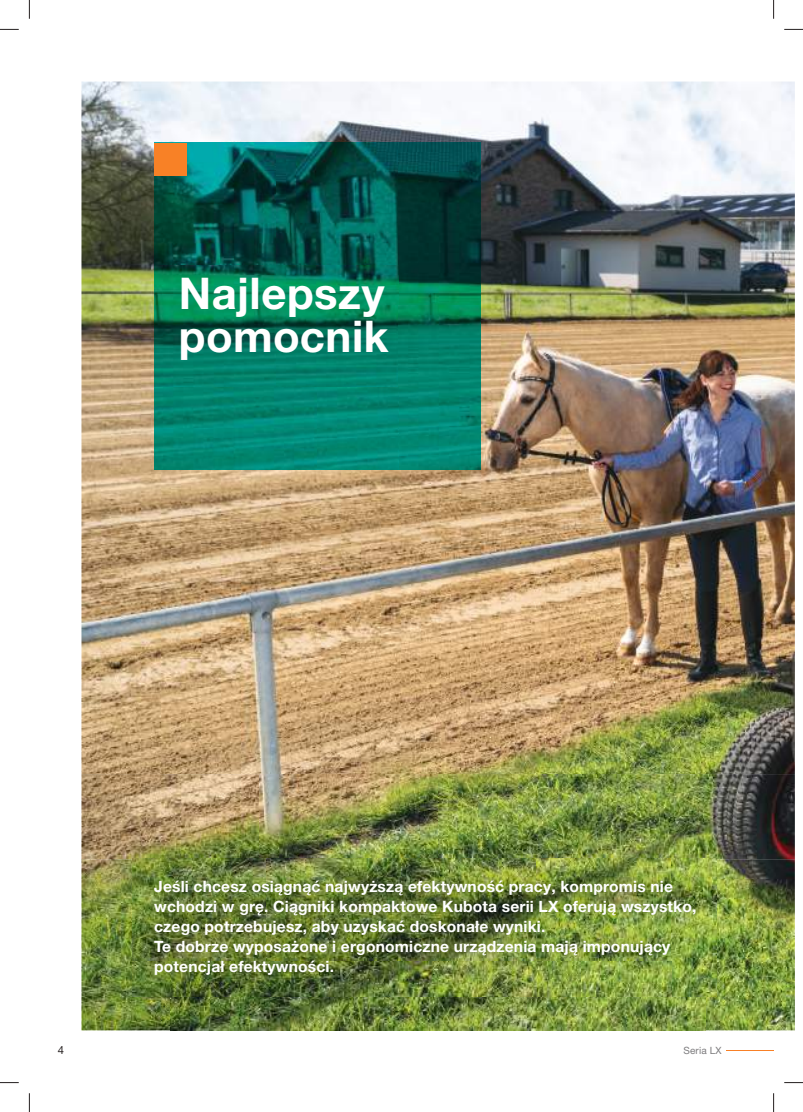
<style>
.page{position:relative;width:803px;height:1112px;background:#fff}
.page>*{position:absolute;margin:0;border:0;box-sizing:border-box;transform-origin:0 0}
.t1{font:700 43.75px/43.8px "Helvetica Neue LT Pro";letter-spacing:.01em;color:#fff}
.t2{font:700 15.62px/20px "Helvetica Neue LT Pro";letter-spacing:.01em;color:#fff}
.t3{font:11.25px "Helvetica Neue LT Pro";color:#241f1f}
.t4{font:10px "Helvetica Neue LT Pro";letter-spacing:.01em;color:#7d7c7e}
</style>
<div class="page">
<hr style="left:726px;top:1049px;width:47px;height:1px;background:#f88026">
<img style="left:81px;top:81px;width:714px;height:949px">
<img style="left:81px;top:773px;width:714px;height:86px">
<img style="left:81px;top:859px;width:89px;height:170px">
<img style="left:706px;top:859px;width:89px;height:170px">
<img style="left:170px;top:995px;width:536px;height:34px">
<img style="left:154px;top:143px;width:326px;height:326px">
<div style="left:154px;top:143px;width:33px;height:32px;background:#f88126"></div>
<img style="left:132px;top:858px;width:584px;height:137px">
<svg style="left:0;top:29px;width:19px;height:1px"></svg>
<svg style="left:784px;top:29px;width:19px;height:1px"></svg>
<svg style="left:0;top:1082px;width:19px;height:1px"></svg>
<svg style="left:784px;top:1082px;width:19px;height:1px"></svg>
<svg style="left:29px;top:0;width:1px;height:19px"></svg>
<svg style="left:29px;top:1093px;width:1px;height:18px"></svg>
<svg style="left:773px;top:0;width:1px;height:19px"></svg>
<svg style="left:773px;top:1093px;width:1px;height:18px"></svg>
<h1 class="t1" style="left:179px;top:270px;width:211px">Najlepszy pomocnik</h1>
<p class="t2" style="left:154px;top:875px;width:544px">Jeśli chcesz osiągnąć najwyższą efektywność pracy, kompromis nie wchodzi w grę. Ciągniki kompaktowe Kubota serii LX oferują wszystko, czego potrzebujesz, aby uzyskać doskonałe wyniki.<br>Te dobrze wyposażone i ergonomiczne urządzenia mają imponujący potencjał efektywności.</p>
<p class="t3" style="left:58px;top:1042px;width:8px">4</p>
<p class="t4" style="left:683px;top:1043px;width:39px">Seria LX</p>
</div>
